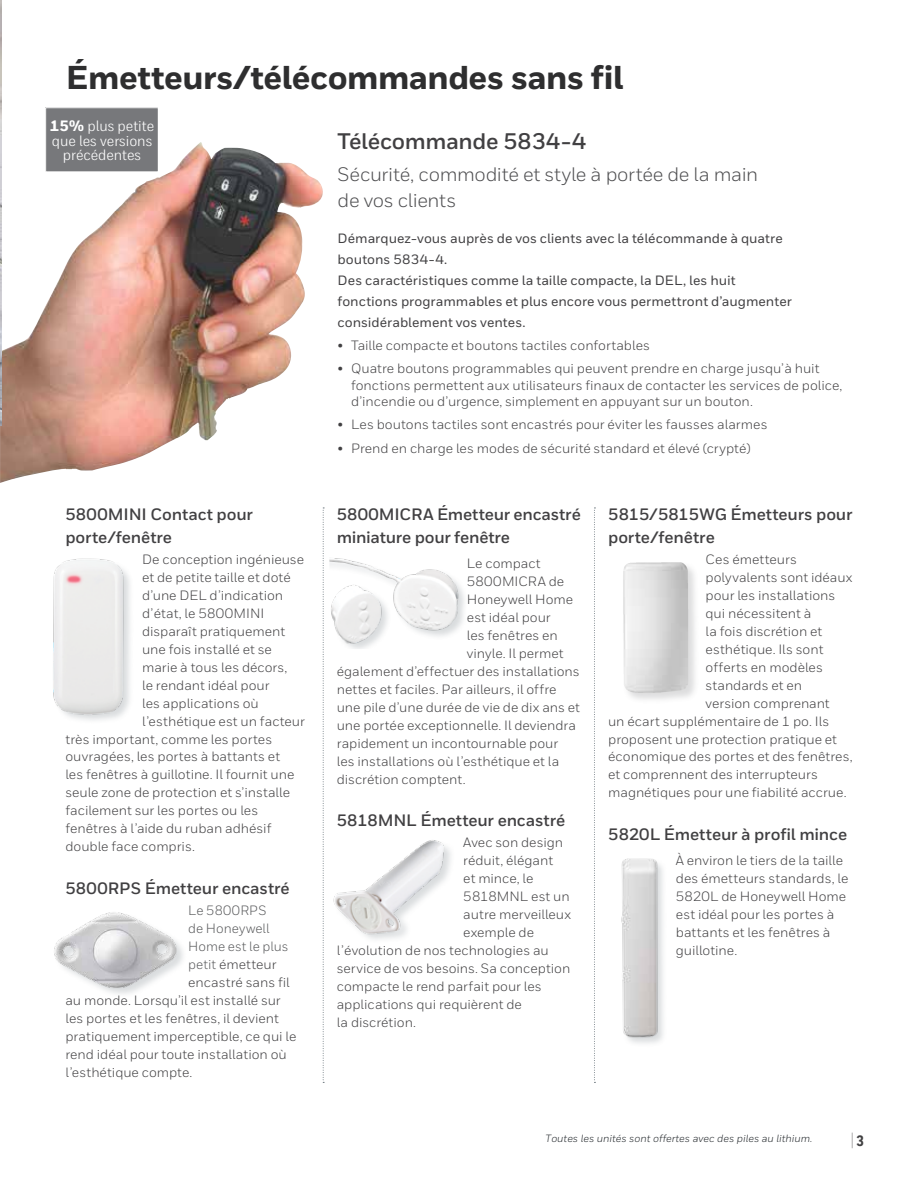
<style>
.page{position:relative;width:918px;height:1188px;background:#fff}
.page>*{position:absolute;margin:0;border:0;box-sizing:border-box;transform-origin:0 0}
.t1{font:800 33px "Honeywell Sans";letter-spacing:-.015em;color:#2e2e2f}
.t2{font:700 22.5px "Honeywell Sans";letter-spacing:-.015em;color:#414042}
.t3{font:19.5px/25.5px "Honeywell Sans";letter-spacing:-.015em;color:#4e4e50}
.t4{font:300 18.75px "Honeywell Cond";color:#414042;scale:.8 1}
.t5{font:700 16.5px/22.5px "Honeywell Sans";letter-spacing:-.01em;color:#414042}
.t6{font:15px/14.4px "Honeywell Cond";color:#fff;text-align:center;scale:1.2 1}
.t7{font:13.5px/18px "Honeywell Sans";color:#414042}
.t8{font:500 13.5px/21px "Honeywell Sans";color:#414042}
.t9{font:13.5px "Honeywell Sans";letter-spacing:.005em;color:#58595b}
.t10{font:13.5px "Honeywell Sans";letter-spacing:.02em;color:#414042}
.t11{font:italic 10.5px "Honeywell Sans";color:#202529}
.s1{font-weight:800}
.s2{color:#58595b}
.s3{font-weight:800;font-size:15px}
</style>
<div class="page">
<img style="left:0;top:142px;width:323px;height:341px">
<div style="left:46px;top:108px;width:112px;height:64px;background:#77787b"></div>
<div style="left:45px;top:107px;width:114px;height:65px;border:1px solid #fff"></div>
<img style="left:53px;top:558px;width:77px;height:163px">
<img style="left:329px;top:558px;width:136px;height:91px">
<div style="left:622px;top:561px;width:78px;height:143px;background:#77787b;opacity:.25"></div>
<img style="left:623px;top:562px;width:65px;height:131px">
<img style="left:54px;top:912px;width:129px;height:82px">
<img style="left:333px;top:840px;width:117px;height:100px">
<img style="left:621px;top:858px;width:42px;height:186px">
<img style="left:0;top:0;width:2px;height:425px">
<svg style="left:323px;top:508px;width:1px;height:575px"></svg>
<svg style="left:594px;top:508px;width:1px;height:575px"></svg>
<h1 class="t1" style="left:66px;top:58px;width:559px">Émetteurs/télécommandes sans fil</h1>
<p class="t6" style="left:50px;top:119px;width:89px"><span class="s1">15%</span> plus petite que les versions précédentes</p>
<p class="t5" style="left:65px;top:504px;width:189px">5800MINI Contact pour porte/fenêtre</p>
<p class="t7" style="left:142px;top:550px;width:163px">De conception ingénieuse</p>
<p class="t7" style="left:142px;top:568px;width:150px">et de petite taille et doté</p>
<p class="t7" style="left:142px;top:586px;width:143px">d’une DEL d’indication</p>
<p class="t7" style="left:142px;top:604px;width:124px">d’état, le 5800MINI</p>
<p class="t7" style="left:142px;top:622px;width:144px">disparaît pratiquement</p>
<p class="t7" style="left:142px;top:640px;width:131px">une fois installé et se</p>
<p class="t7" style="left:142px;top:658px;width:147px">marie à tous les décors,</p>
<p class="t7" style="left:142px;top:676px;width:129px">le rendant idéal pour</p>
<p class="t7" style="left:142px;top:694px;width:118px">les applications où</p>
<p class="t7" style="left:142px;top:712px;width:164px">l’esthétique est un facteur</p>
<p class="t7" style="left:65px;top:730px;width:208px">très important, comme les portes</p>
<p class="t7" style="left:65px;top:748px;width:216px">ouvragées, les portes à battants et</p>
<p class="t7" style="left:65px;top:766px;width:230px">les fenêtres à guillotine. Il fournit une</p>
<p class="t7" style="left:65px;top:784px;width:226px">seule zone de protection et s’installe</p>
<p class="t7" style="left:65px;top:802px;width:194px">facilement sur les portes ou les</p>
<p class="t7" style="left:65px;top:820px;width:208px">fenêtres à l’aide du ruban adhésif</p>
<p class="t7" style="left:65px;top:838px;width:131px">double face compris.</p>
<p class="t5" style="left:65px;top:878px;width:226px">5800RPS Émetteur encastré</p>
<p class="t9" style="left:188px;top:902px;width:80px">Le 5800RPS</p>
<p class="t9" style="left:188px;top:920px;width:83px">de Honeywell</p>
<p class="t9" style="left:188px;top:938px;width:102px">Home est le plus</p>
<p class="t7" style="left:188px;top:955px;width:90px"><span class="s2">petit</span> émetteur</p>
<p class="t7" style="left:188px;top:973px;width:103px">encastré sans fil</p>
<p class="t7" style="left:65px;top:991px;width:217px">au monde. Lorsqu’il est installé sur</p>
<p class="t7" style="left:65px;top:1009px;width:215px">les portes et les fenêtres, il devient</p>
<p class="t7" style="left:65px;top:1027px;width:232px">pratiquement imperceptible, ce qui le</p>
<p class="t7" style="left:65px;top:1045px;width:223px">rend idéal pour toute installation où</p>
<p class="t7" style="left:65px;top:1063px;width:129px">l’esthétique compte.</p>
<h2 class="t2" style="left:338px;top:127px;width:250px">Télécommande 5834-4</h2>
<h3 class="t3" style="left:338px;top:162px;width:422px">Sécurité, commodité et style à portée de la main de vos clients</h3>
<p class="t8" style="left:338px;top:228px;width:456px">Démarquez-vous auprès de vos clients avec la télécommande à quatre boutons 5834-4.<br>Des caractéristiques comme la taille compacte, la DEL, les huit fonctions programmables et plus encore vous permettront d’augmenter considérablement vos ventes.</p>
<p class="t7" style="left:338px;top:336px;width:314px">• Taille compacte et boutons tactiles confortables</p>
<p class="t7" style="left:351px;top:360px;width:493px;line-height:16.5px;text-indent:-14px">• Quatre boutons programmables qui peuvent prendre en charge jusqu’à huit fonctions permettent aux utilisateurs finaux de contacter les services de police, d’incendie ou d’urgence, simplement en appuyant sur un bouton.</p>
<p class="t7" style="left:338px;top:416px;width:431px">• Les boutons tactiles sont encastrés pour éviter les fausses alarmes</p>
<p class="t7" style="left:338px;top:439px;width:415px">• Prend en charge les modes de sécurité standard et élevé (crypté)</p>
<p class="t5" style="left:337px;top:504px;width:246px">5800MICRA Émetteur encastré miniature pour fenêtre</p>
<p class="t7" style="left:467px;top:554px;width:75px">Le compact</p>
<p class="t10" style="left:467px;top:573px;width:99px">5800MICRA de</p>
<p class="t7" style="left:467px;top:590px;width:108px">Honeywell Home</p>
<p class="t7" style="left:467px;top:608px;width:85px">est idéal pour</p>
<p class="t7" style="left:467px;top:626px;width:93px">les fenêtres en</p>
<p class="t7" style="left:467px;top:644px;width:98px">vinyle. Il permet</p>
<p class="t7" style="left:337px;top:662px;width:244px">également d’effectuer des installations</p>
<p class="t7" style="left:337px;top:680px;width:221px">nettes et faciles. Par ailleurs, il offre</p>
<p class="t7" style="left:337px;top:698px;width:245px">une pile d’une durée de vie de dix ans et</p>
<p class="t7" style="left:337px;top:716px;width:241px">une portée exceptionnelle. Il deviendra</p>
<p class="t7" style="left:337px;top:734px;width:223px">rapidement un incontournable pour</p>
<p class="t7" style="left:337px;top:752px;width:224px">les installations où l’esthétique et la</p>
<p class="t7" style="left:337px;top:770px;width:130px">discrétion comptent.</p>
<p class="t5" style="left:337px;top:810px;width:230px">5818MNL Émetteur encastré</p>
<p class="t7" style="left:463px;top:833px;width:101px">Avec son design</p>
<p class="t7" style="left:463px;top:851px;width:91px">réduit, élégant</p>
<p class="t7" style="left:463px;top:869px;width:72px">et mince, le</p>
<p class="t7" style="left:463px;top:887px;width:108px">5818MNL est un</p>
<p class="t7" style="left:463px;top:905px;width:109px">autre merveilleux</p>
<p class="t7" style="left:463px;top:923px;width:72px">exemple de</p>
<p class="t7" style="left:337px;top:941px;width:213px">l’évolution de nos technologies au</p>
<p class="t7" style="left:337px;top:959px;width:235px">service de vos besoins. Sa conception</p>
<p class="t7" style="left:337px;top:977px;width:206px">compacte le rend parfait pour les</p>
<p class="t7" style="left:337px;top:995px;width:186px">applications qui requièrent de</p>
<p class="t7" style="left:337px;top:1013px;width:81px">la discrétion.</p>
<p class="t5" style="left:608px;top:504px;width:246px">5815/5815WG Émetteurs pour porte/fenêtre</p>
<p class="t7" style="left:706px;top:550px;width:93px">Ces émetteurs</p>
<p class="t7" style="left:706px;top:568px;width:148px">polyvalents sont idéaux</p>
<p class="t7" style="left:706px;top:586px;width:131px">pour les installations</p>
<p class="t7" style="left:706px;top:604px;width:107px">qui nécessitent à</p>
<p class="t7" style="left:706px;top:622px;width:118px">la fois discrétion et</p>
<p class="t7" style="left:706px;top:640px;width:119px">esthétique. Ils sont</p>
<p class="t7" style="left:706px;top:658px;width:119px">offerts en modèles</p>
<p class="t7" style="left:706px;top:676px;width:98px">standards et en</p>
<p class="t7" style="left:706px;top:694px;width:126px">version comprenant</p>
<p class="t7" style="left:608px;top:712px;width:223px">un écart supplémentaire de 1 po. Ils</p>
<p class="t7" style="left:608px;top:730px;width:230px">proposent une protection pratique et</p>
<p class="t7" style="left:608px;top:748px;width:246px">économique des portes et des fenêtres,</p>
<p class="t7" style="left:608px;top:766px;width:211px">et comprennent des interrupteurs</p>
<p class="t7" style="left:608px;top:784px;width:240px">magnétiques pour une fiabilité accrue.</p>
<p class="t5" style="left:608px;top:824px;width:240px">5820L Émetteur à profil mince</p>
<p class="t7" style="left:676px;top:851px;width:174px">À environ le tiers de la taille des émetteurs standards, le<br>5820L de Honeywell Home est idéal pour les portes à battants et les fenêtres à guillotine.</p>
<p class="t11" style="left:546px;top:1132px;width:268px">Toutes les unités sont offertes avec des piles au lithium.</p>
<h3 class="t4" style="left:851px;top:1130px;width:18px">| <span class="s3">3</span></h3>
</div>
